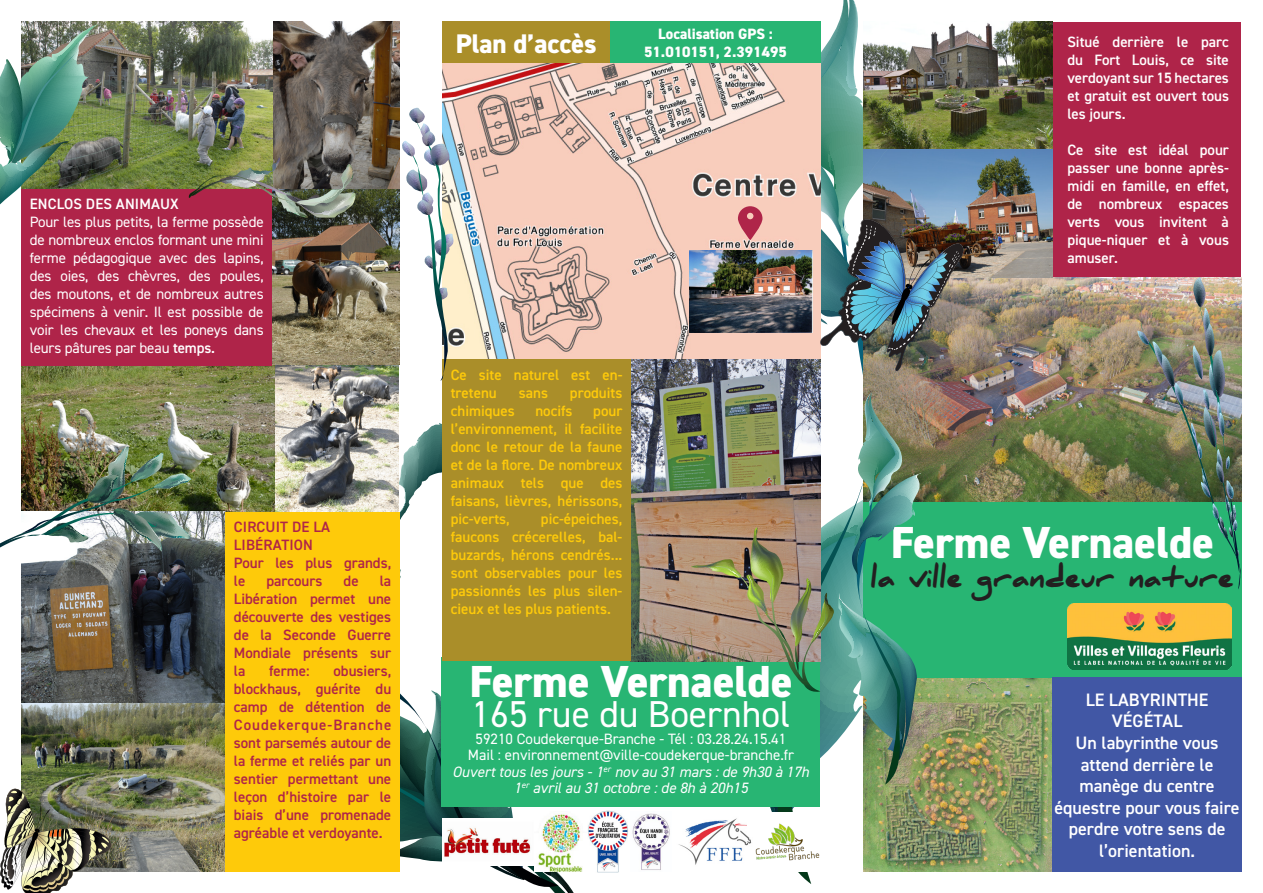
<style>
.page{position:relative;width:1263px;height:893px;background:#fff}
.page>*{position:absolute;margin:0;border:0;box-sizing:border-box;transform-origin:0 0}
.t1{font:800 45px "DIN2014";color:#fff}
.t2{font:37.5px "DIN2014";color:#fff}
.t3{font:900 27px "Daniel";color:#231f20}
.t4{font:800 27px "DIN2014";color:#fff}
.t5{font:600 18px/21.6px "DIN2014";color:#fff;text-align:center}
.t6{font:15px/18px "DIN2014";color:#fff;text-align:center}
.t7{font:600 15px/18px "DIN2014";color:#af2449;text-align:justify}
.t8{font:600 15px/18px "DIN2014";color:#feca0a;text-align:justify}
.t9{font:600 15px/18px "DIN2014";color:#fff;text-align:justify}
.t10{font:800 15px/18px "DIN2014";color:#fff;text-align:center}
.s1{font-weight:600}
.s2{font-style:italic}
</style>
<div class="page">
<div style="left:864px;top:22px;width:377px;height:624px;background:#af2449"></div>
<svg style="left:399px;top:423px;width:175px;height:470px"></svg>
<img style="left:442px;top:63px;width:249px;height:296px">
<img style="left:964px;top:277px;width:173px;height:225px">
<img style="left:964px;top:21px;width:88px;height:256px">
<img style="left:863px;top:677px;width:189px;height:195px">
<img style="left:272px;top:21px;width:128px;height:343px">
<img style="left:21px;top:21px;width:251px;height:168px">
<img style="left:21px;top:365px;width:378px;height:147px">
<img style="left:21px;top:511px;width:204px;height:192px">
<img style="left:21px;top:703px;width:204px;height:169px">
<div style="left:863px;top:502px;width:379px;height:175px;background:#28b573"></div>
<div style="left:442px;top:658px;width:378px;height:149px;background:#28b573"></div>
<div style="left:1052px;top:677px;width:190px;height:195px;background:#4157a5"></div>
<div style="left:442px;top:21px;width:168px;height:42px;background:#aa8e29"></div>
<div style="left:610px;top:21px;width:211px;height:42px;background:#28b573"></div>
<img style="left:631px;top:359px;width:60px;height:302px">
<div style="left:442px;top:359px;width:189px;height:302px;background:#aa8e29"></div>
<div style="left:21px;top:189px;width:251px;height:177px;background:#af2449"></div>
<div style="left:225px;top:512px;width:175px;height:360px;background:#feca0a"></div>
<img style="left:1137px;top:277px;width:105px;height:312px">
<img style="left:0;top:446px;width:191px;height:105px">
<img style="left:189px;top:157px;width:166px;height:61px">
<img style="left:0;top:24px;width:98px;height:180px">
<img style="left:402px;top:108px;width:52px;height:273px">
<img style="left:691px;top:0;width:273px;height:785px">
<img style="left:0;top:788px;width:111px;height:105px">
<img style="left:1067px;top:604px;width:165px;height:66px">
<img style="left:442px;top:819px;width:92px;height:46px">
<img style="left:534px;top:811px;width:94px;height:62px">
<img style="left:632px;top:813px;width:38px;height:57px">
<img style="left:678px;top:818px;width:74px;height:47px">
<img style="left:755px;top:823px;width:65px;height:38px">
<p class="t9" style="left:30px;top:195px;width:151px">ENCLOS DES ANIMAUX</p>
<p class="t6" style="left:30px;top:213px;width:235px;text-align:justify">Pour les plus petits, la ferme possède de nombreux enclos formant une mini ferme pédagogique avec des lapins, des oies, des chèvres, des poules, des moutons, et de nombreux autres spécimens à venir. Il est possible de voir les chevaux et les poneys dans leurs pâtures par beau <span class="s1">temps.</span></p>
<p class="t7" style="left:234px;top:517px;width:159px;text-align:left">CIRCUIT DE LA<br>LIBÉRATION<br>Pour les plus grands, le</p>
<p class="t7" style="left:234px;top:571px;width:159px;text-indent:146px">la Libération permet une découverte des vestiges de la Seconde Guerre Mondiale présents sur la</p>
<p class="t7" style="left:266px;top:571px;width:58px">parcours</p>
<p class="t7" style="left:344px;top:571px;width:17px">de</p>
<p class="t7" style="left:234px;top:661px;width:159px;text-indent:100px">obusiers, blockhaus, guérite du camp de détention de Coudekerque-Branche sont parsemés autour de la ferme et reliés par un sentier permettant une leçon d’histoire par le biais d’une promenade agréable et verdoyante.</p>
<p class="t7" style="left:269px;top:661px;width:42px">ferme:</p>
<h3 class="t4" style="left:456px;top:25px;width:142px">Plan d’accès</h3>
<p class="t10" style="left:644px;top:25px;width:144px">Localisation GPS :<br>51.010151, 2.391495</p>
<p class="t8" style="left:451px;top:365px;width:173px">Ce site naturel est en&shy;tretenu</p>
<p class="t8" style="left:519px;top:383px;width:31px">sans</p>
<p class="t8" style="left:570px;top:383px;width:54px">produits</p>
<p class="t8" style="left:451px;top:401px;width:66px">chimiques</p>
<p class="t8" style="left:535px;top:401px;width:39px">nocifs</p>
<p class="t8" style="left:451px;top:401px;width:173px;text-indent:142px">pour l’environnement, il facilite donc le retour de la faune et de la flore. De nombreux animaux tels que des faisans, lièvres, hérissons, pic-verts,</p>
<p class="t8" style="left:451px;top:509px;width:173px;text-indent:90px">pic-épeiches, faucons crécerelles, bal&shy;buzards, hérons cendrés... sont observables pour les passionnés les plus silen&shy;cieux et les plus patients.</p>
<h1 class="t1" style="left:469px;top:652px;width:325px">Ferme Vernaelde</h1>
<h2 class="t2" style="left:471px;top:691px;width:320px">165 rue du Boernhol</h2>
<p class="t6" style="left:453px;top:730px;width:358px;line-height:16.5px">59210 Coudekerque-Branche - Tél : 03.28.24.15.41<br>Mail : environnement@ville-coudekerque-branche.fr <span class="s2">Ouvert tous les jours - 1</span><sup>er</sup> <span class="s2">nov au 31 mars : de 9h30 à 17h 1</span><sup>er</sup> <span class="s2">avril au 31 octobre : de 8h à 20h15</span></p>
<p class="t9" style="left:1067px;top:32px;width:163px">Situé derrière le parc du Fort Louis, ce site verdoyant sur 15 hectares et gratuit est ouvert tous les jours.</p>
<p class="t9" style="left:1067px;top:140px;width:163px">Ce site est idéal pour passer une bonne après&shy;midi en famille, en effet, de nombreux espaces verts vous invitent à pique-niquer et à vous amuser.</p>
<h1 class="t1" style="left:891px;top:513px;width:325px">Ferme Vernaelde</h1>
<h3 class="t3" style="left:871px;top:562px;width:365px">la ville grandeur nature</h3>
<p class="t5" style="left:1054px;top:688px;width:187px">LE LABYRINTHE<br>VÉGÉTAL<br>Un labyrinthe vous attend derrière le manège du centre équestre pour vous faire perdre votre sens de l’orientation.</p>
</div>
